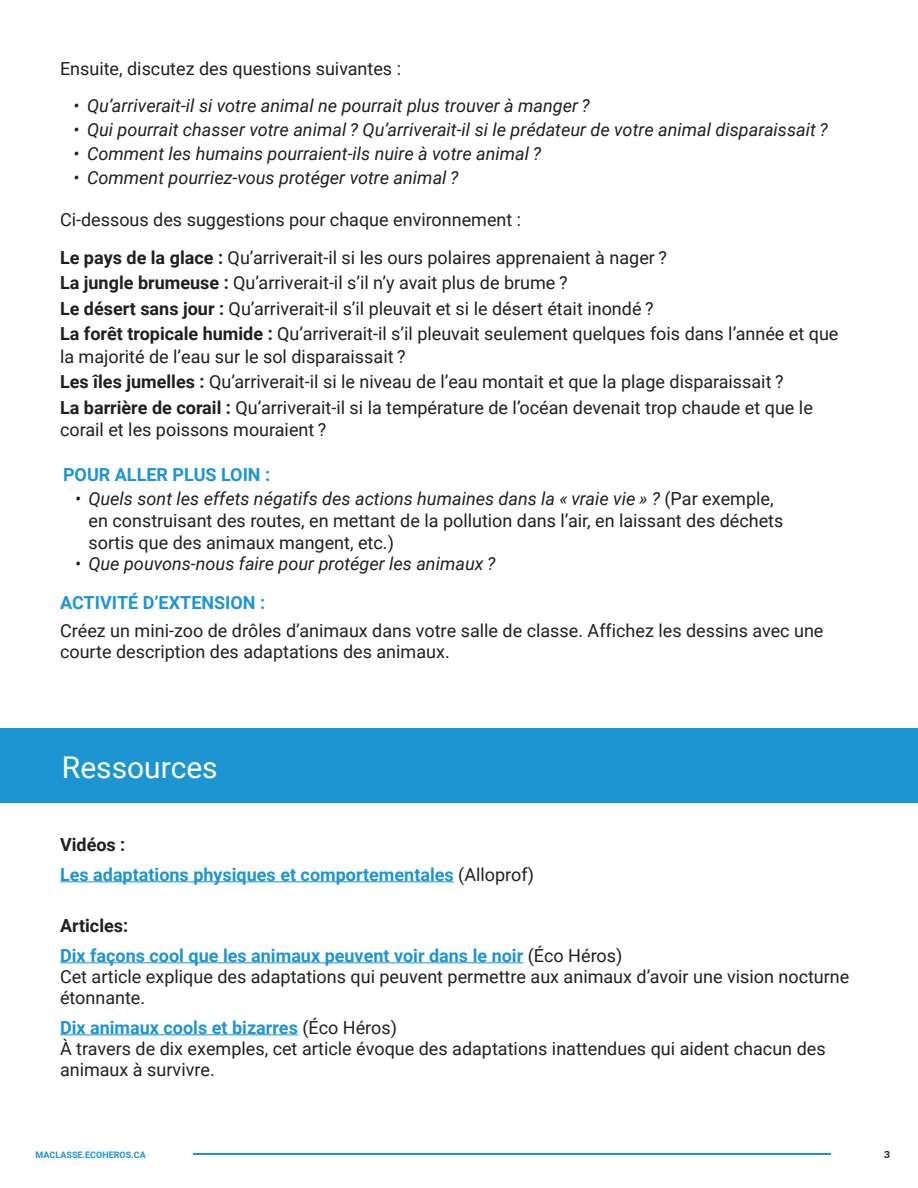
<style>
.page{position:relative;width:918px;height:1188px;background:#fff}
.page>*{position:absolute;margin:0;border:0;box-sizing:border-box;transform-origin:0 0}
.t1{font:30px "Roboto";color:#fff}
.t2{font:18px/25.5px "Roboto";color:#211e1e}
.t3{font:18px/21px "Roboto";color:#231f20}
.t4{font:italic 18px "Roboto";color:#211e1e}
.t5{font:700 18px/30px "Roboto";color:#1d95d3}
.t6{font:700 9px "Roboto";color:#1d95d3}
.s1{color:#231f20}
.s2{font-weight:700}
.s3{font-style:italic}
.s4{font-weight:400;color:#231f20}
.s5{font-weight:700;color:#1d95d3}
</style>
<div class="page">
<hr style="left:194px;top:1154px;width:637px;height:1px;background:#1d95d3">
<div style="left:0;top:728px;width:918px;height:74px;background:#1d95d3"></div>
<hr style="left:60px;top:881px;width:394px;height:1px;background:#1d95d3">
<hr style="left:60px;top:962px;width:463px;height:1px;background:#1d95d3">
<hr style="left:60px;top:1034px;width:238px;height:1px;background:#1d95d3">
<p class="t3" style="left:60px;top:57px;width:343px">Ensuite, discutez des questions suivantes :</p>
<p class="t4" style="left:74px;top:94px;width:518px">• Qu’arriverait-il si votre animal ne pourrait plus trouver à manger ?</p>
<p class="t4" style="left:74px;top:118px;width:756px">• Qui pourrait chasser votre animal ? Qu’arriverait-il si le prédateur de votre animal disparaissait ?</p>
<p class="t4" style="left:74px;top:142px;width:469px">• Comment les humains pourraient-ils nuire à votre animal ?</p>
<p class="t4" style="left:74px;top:166px;width:387px">• Comment pourriez-vous protéger votre animal ?</p>
<p class="t2" style="left:60px;top:201px;width:608px;line-height:37.5px"><span class="s1">Ci-dessous des suggestions pour chaque environnement :<br></span><span class="s2">Le pays de la glace :</span> Qu’arriverait-il si les ours polaires apprenaient à nager ?</p>
<p class="t2" style="left:60px;top:270px;width:780px"><span class="s2">La jungle brumeuse :</span> Qu’arriverait-il s’il n’y avait plus de brume ?<br><span class="s2">Le désert sans jour :</span> Qu’arriverait-il s’il pleuvait et si le désert était inondé ?<br><span class="s2">La forêt tropicale humide :</span> Qu’arriverait-il s’il pleuvait seulement quelques fois dans l’année et que</p>
<p class="t2" style="left:60px;top:343px;width:754px">la majorité de l’eau sur le sol disparaissait ?<br><span class="s2">Les îles jumelles :</span> Qu’arriverait-il si le niveau de l’eau montait et que la plage disparaissait ?<br><span class="s2">La barrière de corail :</span> Qu’arriverait-il si la température de l’océan devenait trop chaude et que le</p>
<p class="t2" style="left:60px;top:417px;width:268px">corail et les poissons mouraient ?</p>
<p class="t5" style="left:63px;top:459px;width:209px">POUR ALLER PLUS LOIN :</p>
<p class="t2" style="left:89px;top:488px;width:696px;line-height:21.6px;text-indent:-14px"><span class="s3">• Quels sont les effets négatifs des actions humaines dans la « vraie vie » ?</span> (Par exemple, en construisant des routes, en mettant de la pollution dans l’air, en laissant des déchets sortis que des animaux mangent, etc.)</p>
<p class="t4" style="left:75px;top:551px;width:422px">• Que pouvons-nous faire pour protéger les animaux ?</p>
<p class="t5" style="left:60px;top:587px;width:207px">ACTIVITÉ D’EXTENSION :</p>
<p class="t3" style="left:60px;top:620px;width:765px">Créez un mini-zoo de drôles d’animaux dans votre salle de classe. Affichez les dessins avec une courte description des adaptations des animaux.</p>
<h1 class="t1" style="left:62px;top:746px;width:157px">Ressources</h1>
<p class="t5" style="left:60px;top:829px;width:476px"><span class="s1">Vidéos :<br></span>Les adaptations physiques et comportementales <span class="s4">(Alloprof)</span></p>
<p class="t5" style="left:60px;top:910px;width:564px"><span class="s1">Articles:<br></span>Dix façons cool que les animaux peuvent voir dans le noir <span class="s4">(Éco Héros)</span></p>
<p class="t3" style="left:60px;top:965px;width:791px">Cet article explique des adaptations qui peuvent permettre aux animaux d’avoir une vision nocturne étonnante.</p>
<p class="t3" style="left:60px;top:1016px;width:767px"><span class="s5">Dix animaux cools et bizarres</span> (Éco Héros)<br>À travers de dix exemples, cet article évoque des adaptations inattendues qui aident chacun des animaux à survivre.</p>
<p class="t6" style="left:36px;top:1149px;width:112px">MACLASSE.ECOHEROS.CA</p>
<p class="t3" style="left:884px;top:1141px;width:8px">3</p>
</div>
